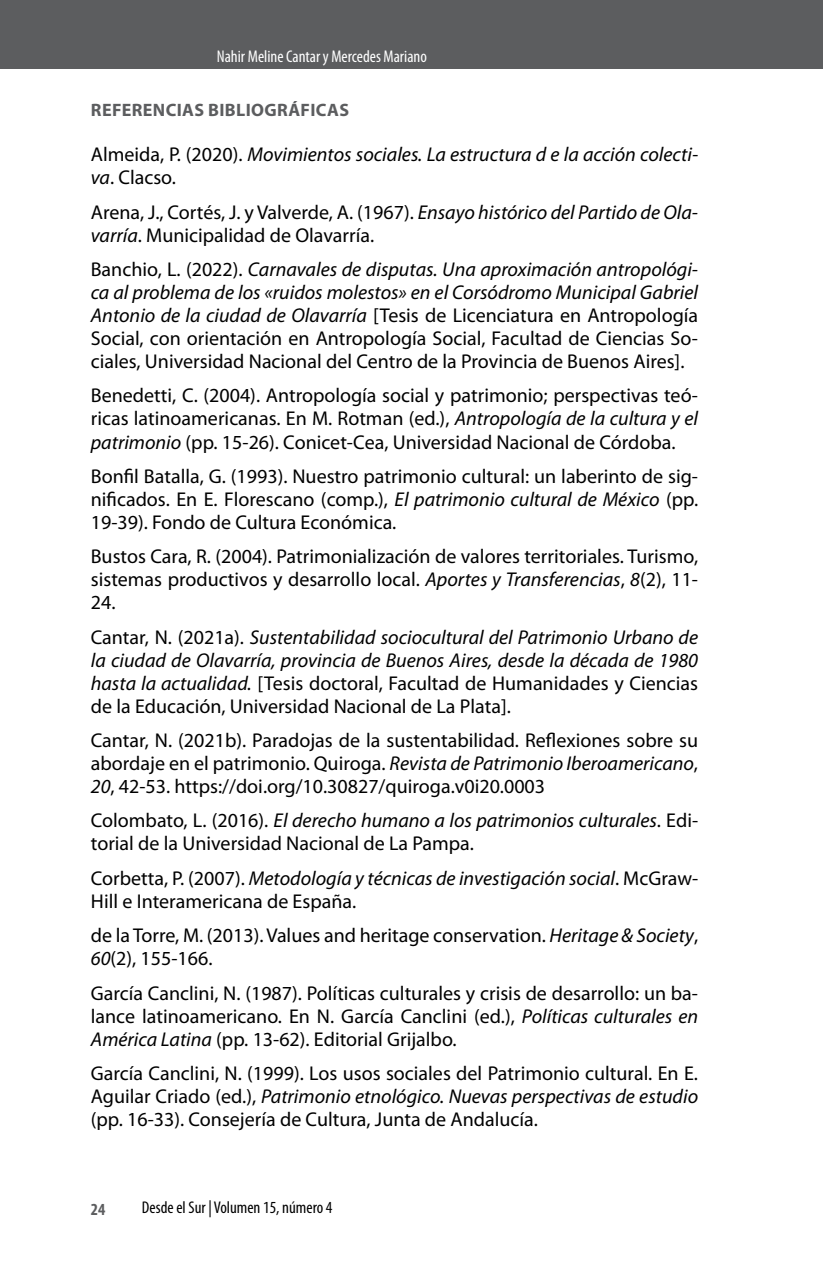
<style>
.page{position:relative;width:823px;height:1265px;background:#fff}
.page>*{position:absolute;margin:0;border:0;box-sizing:border-box;transform-origin:0 0}
.t1{font:20px/23px "Myriad Pro";color:#000;text-align:justify}
.t2{font:italic 20px/23px "Myriad Pro";color:#000}
.t3{font:700 18px "Myriad Pro";letter-spacing:.02em;color:#5c5d5f}
.t4{font:condensed 17px "Myriad Pro";color:#fff}
.t5{font:condensed 17px "Myriad Pro";color:#000}
.t6{font:700 condensed 17px "Myriad Pro";color:#5c5d5f}
.s1{font-style:normal}
.s2{font-style:italic}
</style>
<div class="page">
<div style="left:0;top:0;width:822px;height:68px;background:#5c5d5f"></div>
<p class="t4" style="left:217px;top:46px;width:211px">Nahir Meline Cantar y Mercedes Mariano</p>
<p class="t3" style="left:91px;top:98px;width:259px">REFERENCIAS BIBLIOGRÁFICAS</p>
<p class="t2" style="left:91px;top:143px;width:608px"><span class="s1">Almeida, P. (2020).</span> Movimientos sociales. La estructura d e la acción colecti&shy;va<span class="s1">. Clacso.</span></p>
<p class="t1" style="left:91px;top:200px;width:608px">Arena, J., Cortés, J. y Valverde, A. (1967). <span class="s2">Ensayo histórico del Partido de Ola&shy;varría</span>. Municipalidad de Olavarría.</p>
<p class="t1" style="left:91px;top:257px;width:608px">Banchio, L. (2022). <span class="s2">Carnavales de disputas. Una aproximación antropológi&shy;ca al problema de los «ruidos molestos» en el Corsódromo Municipal Gabriel Antonio de la ciudad de Olavarría</span> [Tesis de Licenciatura en Antropología Social, con orientación en Antropología Social, Facultad de Ciencias So&shy;ciales, Universidad Nacional del Centro de la Provincia de Buenos Aires].</p>
<p class="t1" style="left:91px;top:384px;width:608px">Benedetti, C. (2004). Antropología social y patrimonio; perspectivas teó&shy;ricas latinoamericanas. En M. Rotman (ed.), <span class="s2">Antropología de la cultura y el patrimonio</span> (pp. 15-26). Conicet-Cea, Universidad Nacional de Córdoba.</p>
<p class="t1" style="left:91px;top:464px;width:608px">Bonfil Batalla, G. (1993). Nuestro patrimonio cultural: un laberinto de sig&shy;nificados. En E. Florescano (comp.), <span class="s2">El patrimonio cultural de México</span> (pp.<br>19-39). Fondo de Cultura Económica.</p>
<p class="t1" style="left:91px;top:544px;width:608px">Bustos Cara, R. (2004). Patrimonialización de valores territoriales. Turismo, sistemas productivos y desarrollo local. <span class="s2">Aportes y Transferencias</span>, <span class="s2">8</span>(2), 11- 24.</p>
<p class="t2" style="left:91px;top:625px;width:608px;text-align:justify"><span class="s1">Cantar, N. (2021a).</span> Sustentabilidad sociocultural del Patrimonio Urbano de la ciudad de Olavarría, provincia de Buenos Aires, desde la década de 1980 hasta la actualidad. <span class="s1">[Tesis doctoral, Facultad de Humanidades y Ciencias de la Educación, Universidad Nacional de La Plata].</span></p>
<p class="t1" style="left:91px;top:728px;width:608px">Cantar, N. (2021b). Paradojas de la sustentabilidad. Reflexiones sobre su abordaje en el patrimonio. Quiroga. <span class="s2">Revista de Patrimonio Iberoamericano</span>, <span class="s2">20</span>, 42-53. https://doi.org/10.30827/quiroga.v0i20.0003</p>
<p class="t1" style="left:91px;top:808px;width:608px">Colombato, L. (2016). <span class="s2">El derecho humano a los patrimonios culturales</span>. Edi&shy;torial de la Universidad Nacional de La Pampa.</p>
<p class="t1" style="left:91px;top:866px;width:608px">Corbetta, P. (2007). <span class="s2">Metodología y técnicas de investigación social</span>. McGraw-<br>Hill e Interamericana de España.</p>
<p class="t1" style="left:91px;top:923px;width:608px">de la Torre, M. (2013). Values and heritage conservation. <span class="s2">Heritage &amp; Society</span>,<br><span class="s2">60</span>(2), 155-166.</p>
<p class="t1" style="left:91px;top:980px;width:608px">García Canclini, N. (1987). Políticas culturales y crisis de desarrollo: un ba&shy;lance latinoamericano. En N. García Canclini (ed.), <span class="s2">Políticas culturales en América Latina</span> (pp. 13-62). Editorial Grijalbo.</p>
<p class="t1" style="left:91px;top:1061px;width:608px">García Canclini, N. (1999). Los usos sociales del Patrimonio cultural. En E.<br>Aguilar Criado (ed.), <span class="s2">Patrimonio etnológico. Nuevas perspectivas de estudio </span>(pp. 16-33). Consejería de Cultura, Junta de Andalucía.</p>
<p class="t6" style="left:91px;top:1198px;width:16px">24</p>
<p class="t5" style="left:142px;top:1196px;width:192px">Desde el Sur | Volumen 15, número 4</p>
</div>
